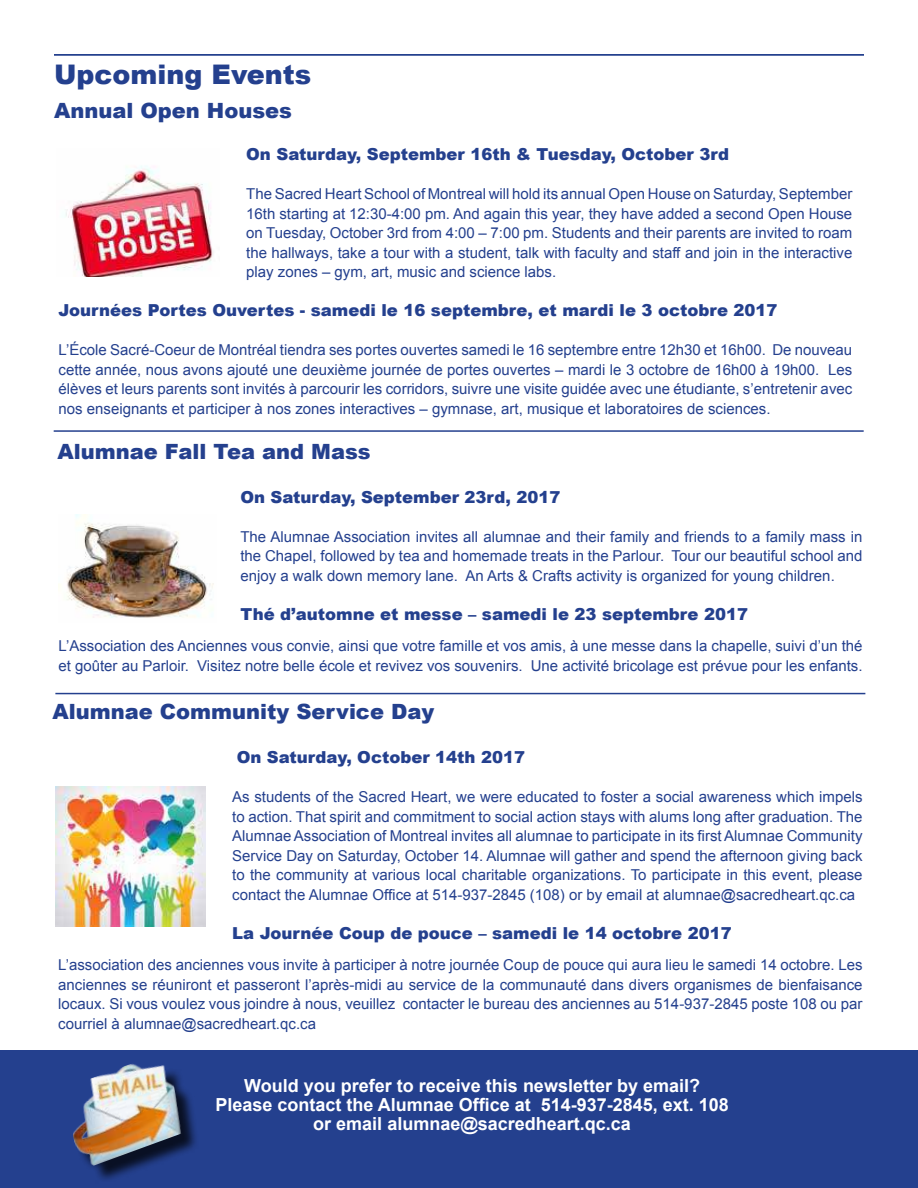
<style>
.page{position:relative;width:918px;height:1188px;background:#fff}
.page>*{position:absolute;margin:0;border:0;box-sizing:border-box;transform-origin:0 0}
.t1{font:900 27px "Arial";color:#24408e}
.t2{font:900 21px "Arial";color:#24408e}
.t3{font:700 18px/19.5px "Arial";color:#fff;text-align:center}
.t4{font:900 16.5px "Arial";color:#24408e}
.t5{font:15px/19.5px "Arial";color:#24408e;text-align:justify}
</style>
<div class="page">
<div style="left:0;top:1050px;width:918px;height:138px;background:#24408e"></div>
<div style="left:76px;top:1067px;width:123px;height:116px;background:#000;opacity:.75"></div>
<img style="left:73px;top:1064px;width:110px;height:107px">
<hr style="left:54px;top:54px;width:810px;height:1px;background:#24408e">
<img style="left:65px;top:166px;width:148px;height:110px">
<img style="left:58px;top:514px;width:156px;height:104px">
<img style="left:55px;top:786px;width:150px;height:140px">
<hr style="left:55px;top:693px;width:810px;height:1px;background:#24408e">
<hr style="left:54px;top:430px;width:810px;height:2px;background:#24408e">
<h1 class="t1" style="left:54px;top:64px;width:259px">Upcoming Events</h1>
<h2 class="t2" style="left:54px;top:103px;width:240px">Annual Open Houses</h2>
<p class="t4" style="left:246px;top:148px;width:484px">On Saturday, September 16th &amp; Tuesday, October 3rd</p>
<p class="t5" style="left:246px;top:186px;width:608px">The Sacred Heart School of Montreal will hold its annual Open House on Saturday, September 16th starting at 12:30-4:00 pm. And again this year, they have added a second Open House on Tuesday, October 3rd from 4:00 – 7:00 pm. Students and their parents are invited to roam the hallways, take a tour with a student, talk with faculty and staff and join in the interactive play zones – gym, art, music and science labs.</p>
<p class="t4" style="left:59px;top:304px;width:721px">Journées Portes Ouvertes - samedi le 16 septembre, et mardi le 3 octobre 2017</p>
<p class="t5" style="left:59px;top:342px;width:795px">L’École Sacré-Coeur de Montréal tiendra ses portes ouvertes samedi le 16 septembre entre 12h30 et 16h00. De nouveau cette année, nous avons ajouté une deuxième journée de portes ouvertes – mardi le 3 octobre de 16h00 à 19h00. Les élèves et leurs parents sont invités à parcourir les corridors, suivre une visite guidée avec une étudiante, s’entretenir avec nos enseignants et participer à nos zones interactives – gymnase, art, musique et laboratoires de sciences.</p>
<h2 class="t2" style="left:58px;top:443px;width:315px">Alumnae Fall Tea and Mass</h2>
<p class="t4" style="left:240px;top:491px;width:321px">On Saturday, September 23rd, 2017</p>
<p class="t5" style="left:240px;top:528px;width:624px">The Alumnae Association invites all alumnae and their family and friends to a family mass in the Chapel, followed by tea and homemade treats in the Parlour. Tour our beautiful school and enjoy a walk down memory lane. An Arts &amp; Crafts activity is organized for young children.</p>
<p class="t4" style="left:240px;top:608px;width:509px">Thé d’automne et messe – samedi le 23 septembre 2017</p>
<p class="t5" style="left:59px;top:638px;width:805px">L’Association des Anciennes vous convie, ainsi que votre famille et vos amis, à une messe dans la chapelle, suivi d’un thé et goûter au Parloir. Visitez notre belle école et revivez vos souvenirs. Une activité bricolage est prévue pour les enfants.</p>
<h2 class="t2" style="left:53px;top:704px;width:383px">Alumnae Community Service Day</h2>
<p class="t4" style="left:237px;top:751px;width:290px">On Saturday, October 14th 2017</p>
<p class="t5" style="left:232px;top:789px;width:632px">As students of the Sacred Heart, we were educated to foster a social awareness which impels to action. That spirit and commitment to social action stays with alums long after graduation. The Alumnae Association of Montreal invites all alumnae to participate in its first Alumnae Community Service Day on Saturday, October 14. Alumnae will gather and spend the afternoon giving back to the community at various local charitable organizations. To participate in this event, please contact the Alumnae Office at 514-937-2845 (108) or by email at alumnae@sacredheart.qc.ca</p>
<p class="t4" style="left:232px;top:927px;width:501px">La Journée Coup de pouce – samedi le 14 octobre 2017</p>
<p class="t5" style="left:58px;top:956px;width:806px">L’association des anciennes vous invite à participer à notre journée Coup de pouce qui aura lieu le samedi 14 octobre. Les anciennes se réuniront et passeront l’après-midi au service de la communauté dans divers organismes de bienfaisance locaux. Si vous voulez vous joindre à nous, veuillez contacter le bureau des anciennes au 514-937-2845 poste 108 ou par courriel à alumnae@sacredheart.qc.ca</p>
<p class="t3" style="left:215px;top:1077px;width:515px">Would you prefer to receive this newsletter by email?<br>Please contact the Alumnae Office at 514-937-2845, ext. 108 or email alumnae@sacredheart.qc.ca</p>
</div>
